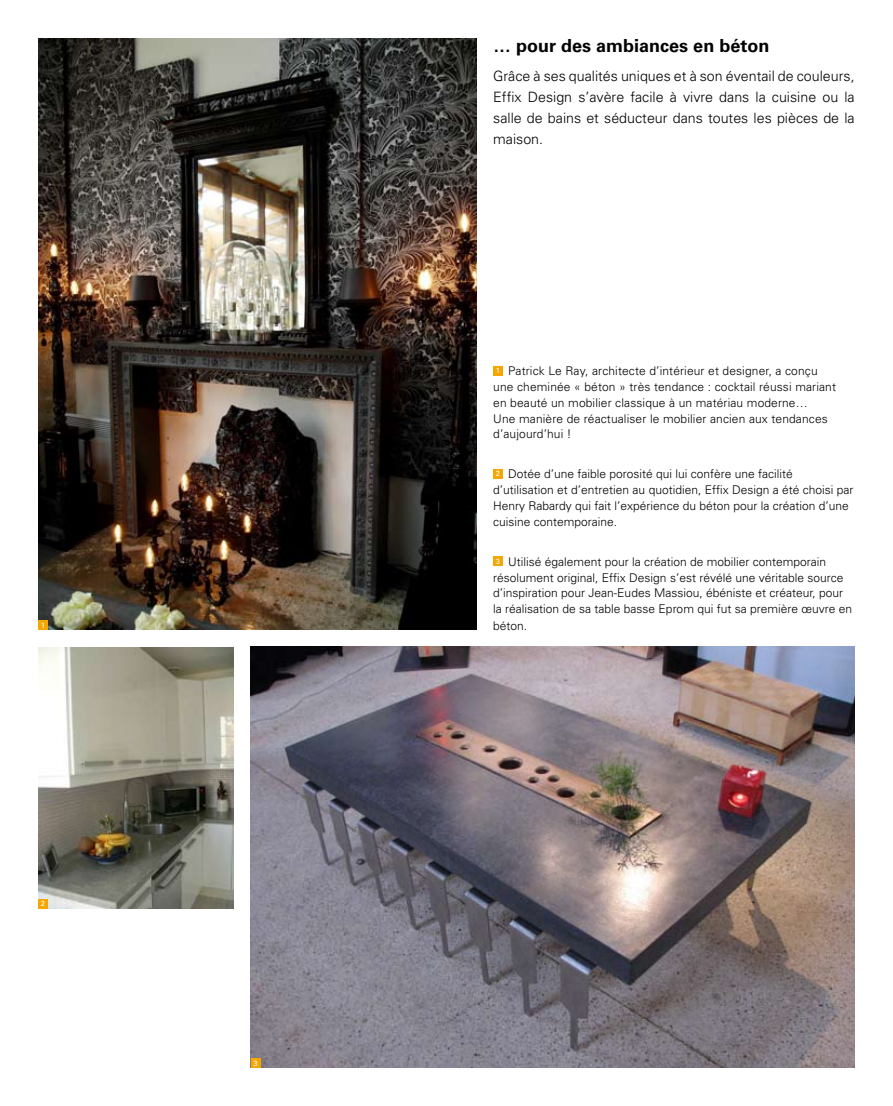
<style>
.page{position:relative;width:893px;height:1106px;background:#fff}
.page>*{position:absolute;margin:0;border:0;box-sizing:border-box;transform-origin:0 0}
.t1{font:700 18px "Univers";color:#000}
.t2{font:300 14.25px/21px "Univers";color:#000;text-align:justify}
.t3{font:300 12px/15.8px "Univers";color:#000}
.t4{font:7.5px "Univers";color:#fff}
</style>
<div class="page">
<img style="left:251px;top:646px;width:604px;height:421px">
<img style="left:38px;top:38px;width:438px;height:591px">
<img style="left:38px;top:647px;width:196px;height:261px">
<div style="left:493px;top:366px;width:10px;height:9px;background:#f6a600"></div>
<div style="left:493px;top:469px;width:10px;height:9px;background:#f6a600"></div>
<div style="left:493px;top:556px;width:10px;height:10px;background:#f6a600"></div>
<div style="left:38px;top:620px;width:10px;height:9px;background:#f6a600"></div>
<div style="left:38px;top:898px;width:10px;height:10px;background:#f6a600"></div>
<div style="left:251px;top:1058px;width:9px;height:9px;background:#f6a600"></div>
<h1 class="t1" style="left:493px;top:35px;width:278px">… pour des ambiances en béton</h1>
<p class="t2" style="left:493px;top:66px;width:363px">Grâce à ses qualités uniques et à son éventail de couleurs, Effix Design s’avère facile à vivre dans la cuisine ou la salle de bains et séducteur dans toutes les pièces de la maison.</p>
<p class="t3" style="left:493px;top:363px;width:344px"><sup>1</sup> Patrick Le Ray, architecte d’intérieur et designer, a conçu une cheminée « béton » très tendance : cocktail réussi mariant en beauté un mobilier classique à un matériau moderne…<br>Une manière de réactualiser le mobilier ancien aux tendances d’aujourd’hui !</p>
<p class="t3" style="left:493px;top:466px;width:362px"><sup>2</sup> Dotée d’une faible porosité qui lui confère une facilité d’utilisation et d’entretien au quotidien, Effix Design a été choisi par Henry Rabardy qui fait l’expérience du béton pour la création d’une cuisine contemporaine.</p>
<p class="t3" style="left:493px;top:553px;width:360px"><sup>3</sup> Utilisé également pour la création de mobilier contemporain résolument original, Effix Design s’est révélé une véritable source d’inspiration pour Jean-Eudes Massiou, ébéniste et créateur, pour la réalisation de sa table basse Eprom qui fut sa première œuvre en</p>
<p class="t4" style="left:41px;top:620px;width:6px">1</p>
<p class="t3" style="left:493px;top:617px;width:36px">béton.</p>
<p class="t4" style="left:41px;top:899px;width:6px">2</p>
<p class="t4" style="left:254px;top:1058px;width:6px">3</p>
</div>
